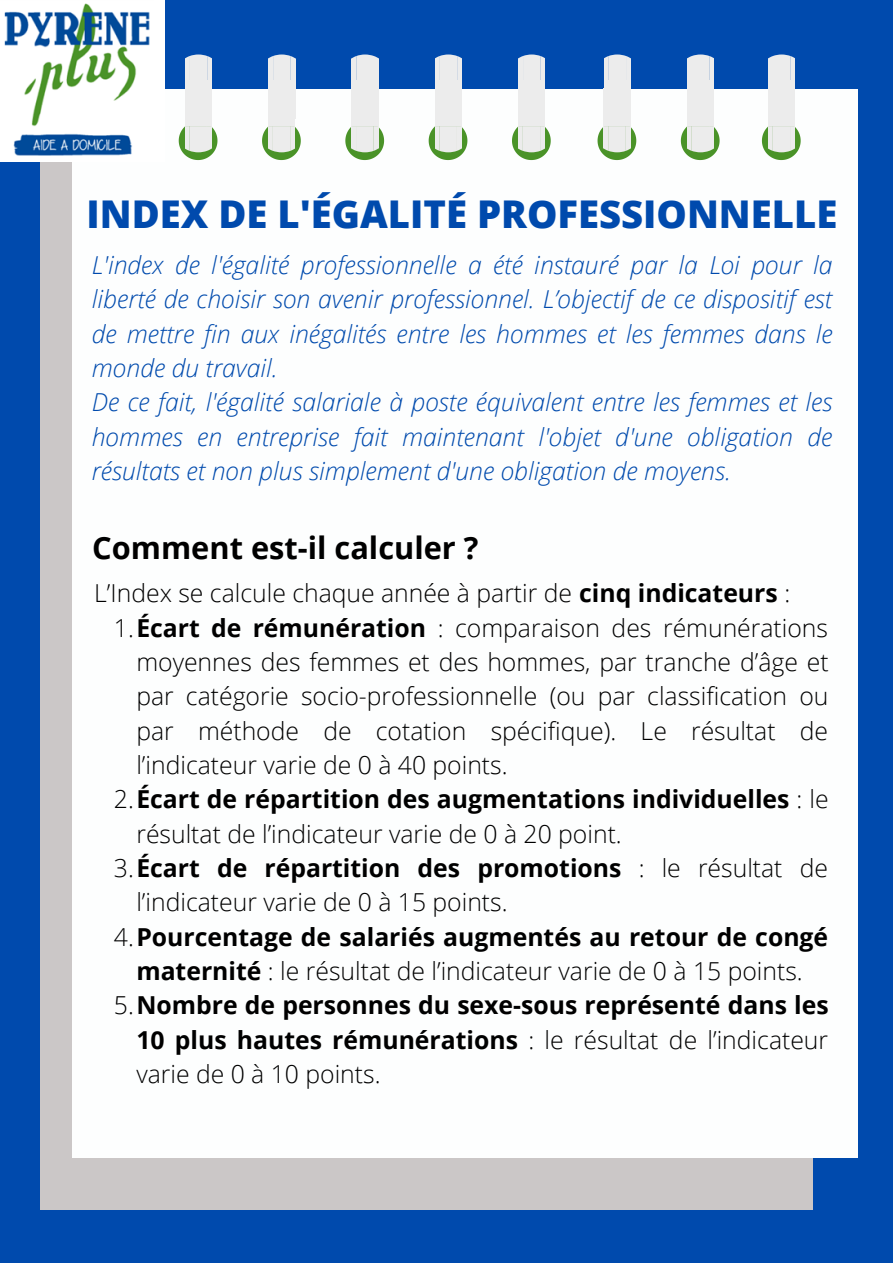
<style>
.page{position:relative;width:893px;height:1263px;background:#004aad}
.page>*{position:absolute;margin:0;border:0;box-sizing:border-box;transform-origin:0 0}
.t1{font:800 38.25px "Open Sans";color:#004aad}
.t2{font:700 30.75px "Open Sans";color:#000}
.t3{font:italic 300 24.75px/34.3px "Open Sans";color:#004aad;text-align:justify}
.t4{font:300 24.75px/34.3px "Open Sans";color:#000;text-align:justify}
.t5{font:700 24.75px/34.3px "Open Sans";color:#000}
.s1{font-weight:700}
.s2{font-weight:300}
</style>
<div class="page">
<div style="left:41px;top:160px;width:771px;height:1049px;background:#cbc7c7"></div>
<div style="left:72px;top:89px;width:786px;height:1068px;background:#fdfefe"></div>
<div style="left:185px;top:95px;width:26px;height:31px;background:#ececec"></div>
<svg style="left:179px;top:121px;width:38px;height:39px"></svg>
<div style="left:185px;top:80px;width:27px;height:31px;background:#ececec"></div>
<svg style="left:185px;top:55px;width:27px;height:25px"></svg>
<div style="left:185px;top:111px;width:27px;height:8px;background:#ececec"></div>
<div style="left:268px;top:95px;width:27px;height:31px;background:#ececec"></div>
<svg style="left:262px;top:126px;width:39px;height:34px"></svg>
<div style="left:268px;top:80px;width:27px;height:31px;background:#ececec"></div>
<svg style="left:268px;top:55px;width:27px;height:25px"></svg>
<div style="left:352px;top:95px;width:26px;height:31px;background:#ececec"></div>
<svg style="left:345px;top:121px;width:39px;height:39px"></svg>
<div style="left:352px;top:80px;width:26px;height:31px;background:#ececec"></div>
<svg style="left:352px;top:55px;width:26px;height:25px"></svg>
<div style="left:435px;top:95px;width:26px;height:31px;background:#ececec"></div>
<svg style="left:429px;top:121px;width:38px;height:39px"></svg>
<div style="left:435px;top:80px;width:26px;height:31px;background:#ececec"></div>
<svg style="left:435px;top:55px;width:26px;height:25px"></svg>
<div style="left:518px;top:95px;width:27px;height:31px;background:#ececec"></div>
<svg style="left:512px;top:126px;width:39px;height:34px"></svg>
<div style="left:518px;top:80px;width:27px;height:31px;background:#ececec"></div>
<svg style="left:518px;top:55px;width:27px;height:25px"></svg>
<div style="left:604px;top:95px;width:26px;height:31px;background:#ececec"></div>
<svg style="left:597px;top:121px;width:39px;height:39px"></svg>
<div style="left:604px;top:80px;width:26px;height:31px;background:#ececec"></div>
<svg style="left:604px;top:55px;width:26px;height:25px"></svg>
<div style="left:687px;top:95px;width:26px;height:31px;background:#ececec"></div>
<svg style="left:681px;top:121px;width:38px;height:39px"></svg>
<div style="left:687px;top:80px;width:27px;height:31px;background:#ececec"></div>
<svg style="left:687px;top:55px;width:27px;height:25px"></svg>
<div style="left:687px;top:111px;width:27px;height:8px;background:#ececec"></div>
<div style="left:768px;top:95px;width:26px;height:31px;background:#ececec"></div>
<svg style="left:762px;top:121px;width:38px;height:39px"></svg>
<div style="left:768px;top:80px;width:27px;height:31px;background:#ececec"></div>
<svg style="left:768px;top:55px;width:27px;height:25px"></svg>
<div style="left:768px;top:111px;width:27px;height:8px;background:#ececec"></div>
<img style="left:0;top:0;width:164px;height:162px">
<p class="t1" style="left:87px;top:187px;width:752px">INDEX DE L'ÉGALITÉ PROFESSIONNELLE</p>
<p class="t3" style="left:92px;top:247px;width:742px">L'index de l'égalité professionnelle a été instauré par la Loi pour la liberté de choisir son avenir professionnel. L’objectif de ce dispositif est de mettre fin aux inégalités entre les hommes et les femmes dans le monde du travail.</p>
<p class="t3" style="left:92px;top:384px;width:742px">De ce fait, l'égalité salariale à poste équivalent entre les femmes et les hommes en entreprise fait maintenant l'objet d'une obligation de résultats et non plus simplement d'une obligation de moyens.</p>
<p class="t2" style="left:92px;top:526px;width:388px">Comment est-il calculer ?</p>
<p class="t4" style="left:94px;top:576px;width:697px">L’Index se calcule chaque année à partir de <span class="s1">cinq indicateurs</span> :</p>
<p class="t4" style="left:136px;top:610px;width:694px;text-indent:-22px">1.<span class="s1">Écart de rémunération</span> : comparaison des rémunérations moyennes des femmes et des hommes, par tranche d’âge et par catégorie socio-professionnelle (ou par classification ou par méthode de cotation spécifique). Le résultat de l’indicateur varie de 0 à 40 points.</p>
<p class="t5" style="left:136px;top:782px;width:694px;text-indent:-22px"><span class="s2">2.</span>Écart de répartition des augmentations individuelles <span class="s2">: le résultat de l’indicateur varie de 0 à 20 point.</span></p>
<p class="t4" style="left:136px;top:850px;width:693px;text-indent:-22px">3.<span class="s1">Écart de répartition des promotions</span> : le résultat de l’indicateur varie de 0 à 15 points.</p>
<p class="t5" style="left:114px;top:919px;width:716px;text-align:center"><span class="s2">4.</span>Pourcentage de salariés augmentés au retour de congé maternité <span class="s2">: le résultat de l’indicateur varie de 0 à 15 points.</span></p>
<p class="t5" style="left:136px;top:987px;width:694px;text-align:justify;text-indent:-22px"><span class="s2">5.</span>Nombre de personnes du sexe-sous représenté dans les 10 plus hautes rémunérations <span class="s2">: le résultat de l’indicateur varie de 0 à 10 points.</span></p>
</div>
